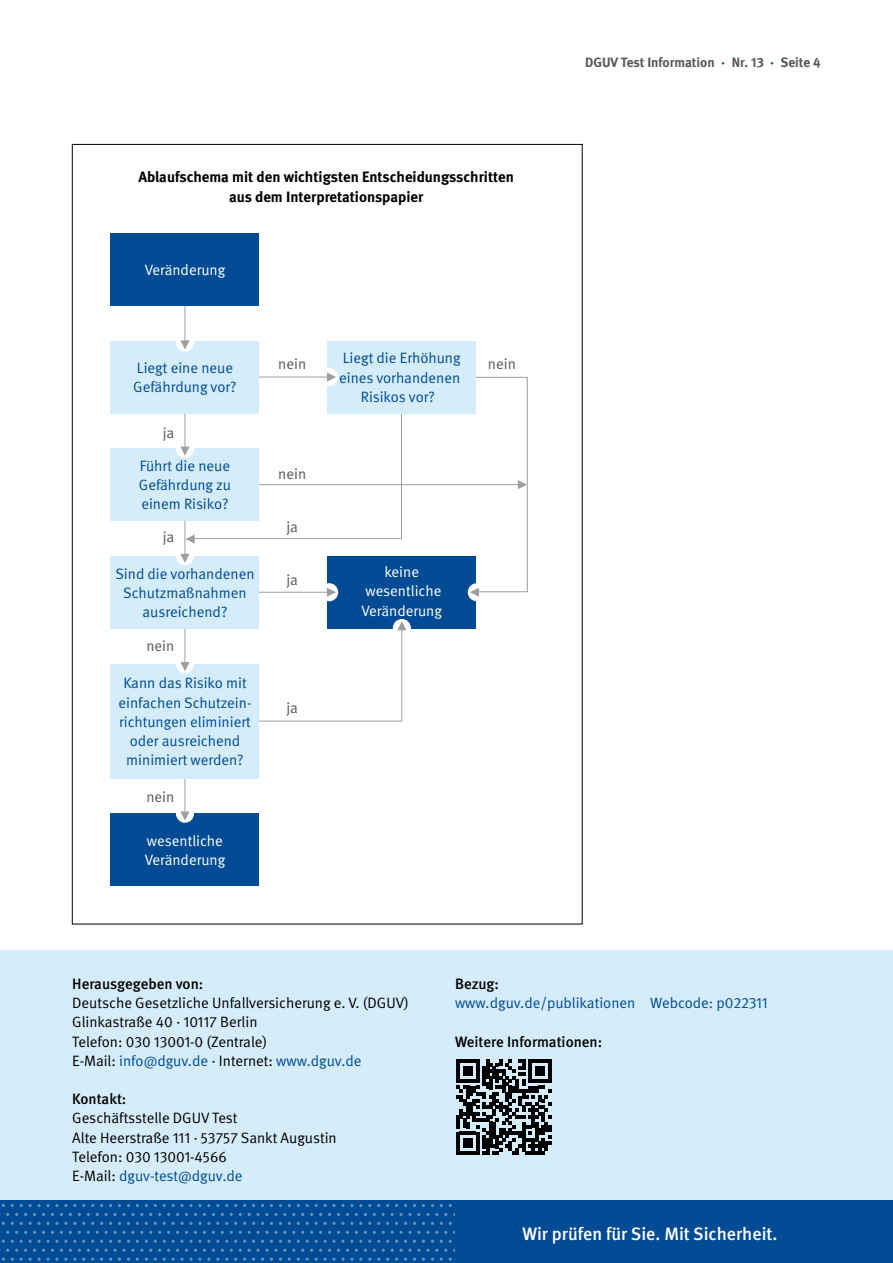
<style>
.page{position:relative;width:893px;height:1263px;background:#fff}
.page>*{position:absolute;margin:0;border:0;box-sizing:border-box;transform-origin:0 0}
.t1{font:500 18px "DGUV Meta";color:#fff}
.P_Grafik{font:15px/19.2px "DGUV Meta";color:#004b93;text-align:center}
.P_Copy_ohne_Abstand{font:15px/19.2px "DGUV Meta";color:#000}
.P_Copy{font:700 15px/19.2px "DGUV Meta";color:#000;text-align:center}
.P_Copy_ohne_Abstand-2{font:15px "DGUV Meta";color:#004b93}
.P_Grafik-2{font:15px/19.2px "DGUV Meta";color:#fff;text-align:center}
.P_Copy_ohne_Abstand-3{font:500 15px "DGUV Meta";color:#000}
.P_Copy-2{font:15px "DGUV Meta";color:#004b93}
.P_Grafik-3{font:15px "DGUV Meta";color:#58585a}
.t2{font:700 13.5px "DGUV Meta";color:#58585a}
.s1{color:#004b93}
.s2{color:#000}
</style>
<div class="page">
<div style="left:0;top:950px;width:893px;height:265px;background:#d5edfa"></div>
<div style="left:0;top:1200px;width:893px;height:63px;background:#004b93"></div>
<svg style="left:391px;top:1213px;width:38px;height:3px"></svg>
<svg style="left:248px;top:1213px;width:38px;height:3px"></svg>
<svg style="left:105px;top:1213px;width:38px;height:3px"></svg>
<svg style="left:391px;top:1231px;width:38px;height:3px"></svg>
<svg style="left:248px;top:1231px;width:38px;height:3px"></svg>
<svg style="left:105px;top:1231px;width:38px;height:3px"></svg>
<svg style="left:315px;top:1204px;width:38px;height:3px"></svg>
<svg style="left:172px;top:1204px;width:38px;height:3px"></svg>
<svg style="left:29px;top:1204px;width:38px;height:3px"></svg>
<svg style="left:315px;top:1222px;width:38px;height:3px"></svg>
<svg style="left:172px;top:1222px;width:38px;height:3px"></svg>
<svg style="left:29px;top:1222px;width:38px;height:3px"></svg>
<svg style="left:172px;top:1240px;width:283px;height:21px"></svg>
<svg style="left:0;top:1240px;width:170px;height:21px"></svg>
<svg style="left:456px;top:1059px;width:95px;height:95px"></svg>
<hr style="left:249px;top:484px;width:273px;height:1px;background:#9c9e9f">
<hr style="left:255px;top:721px;width:147px;height:1px;background:#9c9e9f">
<div style="left:327px;top:556px;width:149px;height:72px;background:#004b93"></div>
<div style="left:320px;top:583px;width:18px;height:18px;background:#fff;border-radius:50%"></div>
<svg style="left:327px;top:588px;width:9px;height:9px"></svg>
<hr style="left:258px;top:592px;width:73px;height:1px;background:#9c9e9f">
<div style="left:327px;top:341px;width:149px;height:72px;background:#d5edfa"></div>
<div style="left:320px;top:368px;width:18px;height:18px;background:#fff;border-radius:50%"></div>
<svg style="left:327px;top:372px;width:9px;height:10px"></svg>
<hr style="left:258px;top:377px;width:73px;height:1px;background:#9c9e9f">
<div style="left:111px;top:814px;width:148px;height:72px;background:#004b93"></div>
<div style="left:176px;top:805px;width:18px;height:18px;background:#fff;border-radius:50%"></div>
<svg style="left:180px;top:811px;width:10px;height:10px"></svg>
<hr style="left:185px;top:774px;width:1px;height:40px;background:#9c9e9f">
<div style="left:111px;top:664px;width:148px;height:114px;background:#d5edfa"></div>
<div style="left:176px;top:655px;width:18px;height:18px;background:#fff;border-radius:50%"></div>
<svg style="left:180px;top:662px;width:10px;height:9px"></svg>
<hr style="left:185px;top:622px;width:1px;height:41px;background:#9c9e9f">
<div style="left:111px;top:556px;width:148px;height:72px;background:#d5edfa"></div>
<div style="left:176px;top:547px;width:18px;height:18px;background:#fff;border-radius:50%"></div>
<svg style="left:180px;top:554px;width:10px;height:9px"></svg>
<hr style="left:185px;top:516px;width:1px;height:41px;background:#9c9e9f">
<div style="left:111px;top:448px;width:148px;height:73px;background:#d5edfa"></div>
<div style="left:176px;top:440px;width:18px;height:18px;background:#fff;border-radius:50%"></div>
<svg style="left:180px;top:413px;width:222px;height:131px"></svg>
<hr style="left:185px;top:410px;width:1px;height:40px;background:#9c9e9f">
<div style="left:111px;top:341px;width:148px;height:72px;background:#d5edfa"></div>
<div style="left:176px;top:333px;width:18px;height:19px;background:#fff;border-radius:50%"></div>
<svg style="left:180px;top:340px;width:10px;height:9px"></svg>
<hr style="left:185px;top:304px;width:1px;height:40px;background:#9c9e9f">
<div style="left:111px;top:233px;width:148px;height:73px;background:#004b93"></div>
<div style="left:393px;top:619px;width:18px;height:18px;background:#fff;border-radius:50%"></div>
<svg style="left:397px;top:621px;width:9px;height:9px"></svg>
<hr style="left:401px;top:627px;width:1px;height:94px;background:#9c9e9f">
<div style="left:468px;top:583px;width:18px;height:18px;background:#fff;border-radius:50%"></div>
<svg style="left:470px;top:377px;width:58px;height:220px"></svg>
<p class="P_Copy" style="left:138px;top:168px;width:377px">Ablaufschema mit den wichtigsten Entscheidungsschritten aus dem Interpretationspapier</p>
<p class="P_Grafik-2" style="left:145px;top:261px;width:82px">Veränderung</p>
<p class="P_Grafik" style="left:133px;top:359px;width:105px;text-align:left">Liegt eine neue<br>Gefährdung vor?</p>
<p class="P_Grafik-3" style="left:163px;top:424px;width:13px">ja</p>
<p class="P_Grafik" style="left:139px;top:457px;width:94px;text-align:justify">Führt die neue Gefährdung zu einem Risiko?</p>
<p class="P_Grafik-3" style="left:163px;top:528px;width:13px">ja</p>
<p class="P_Grafik" style="left:115px;top:564px;width:141px">Sind die vorhandenen<br>Schutzmaßnahmen ausreichend?</p>
<p class="P_Grafik-3" style="left:146px;top:637px;width:29px">nein</p>
<p class="P_Grafik" style="left:118px;top:674px;width:134px">Kann das Risiko mit einfachen Schutzein&shy;richtungen eliminiert oder ausreichend minimiert werden?</p>
<p class="P_Grafik-3" style="left:146px;top:788px;width:29px">nein</p>
<p class="P_Grafik-2" style="left:145px;top:832px;width:82px;text-align:left">wesentliche<br>Veränderung</p>
<p class="P_Grafik" style="left:339px;top:349px;width:123px">Liegt die Erhöhung eines vorhandenen<br>Risikos vor?</p>
<p class="P_Grafik-3" style="left:278px;top:356px;width:29px">nein</p>
<p class="P_Grafik-3" style="left:488px;top:356px;width:29px">nein</p>
<p class="P_Grafik-3" style="left:278px;top:465px;width:29px">nein</p>
<p class="P_Grafik-3" style="left:286px;top:518px;width:13px">ja</p>
<p class="P_Grafik-3" style="left:286px;top:571px;width:13px">ja</p>
<p class="P_Grafik-3" style="left:286px;top:699px;width:13px">ja</p>
<p class="P_Grafik-2" style="left:361px;top:563px;width:82px">keine wesentliche<br>Veränderung</p>
<p class="t2" style="left:585px;top:54px;width:237px">DGUV Test Information <span class="s1">·</span> Nr. 13 <span class="s1">·</span> Seite 4</p>
<p class="P_Copy_ohne_Abstand-3" style="left:72px;top:975px;width:133px">Herausgegeben von:</p>
<p class="P_Copy_ohne_Abstand" style="left:72px;top:994px;width:338px">Deutsche Gesetzliche Unfallversicherung e. V. (DGUV)<br>Glinkastraße 40 · 10117 Berlin</p>
<p class="P_Copy_ohne_Abstand" style="left:72px;top:1032px;width:197px">Telefon: 030 13001-0 (Zentrale)</p>
<p class="P_Copy_ohne_Abstand-2" style="left:72px;top:1052px;width:291px"><span class="s2">E-Mail:</span> info@dguv.de <span class="s2">· Internet:</span> www.dguv.de</p>
<p class="P_Copy_ohne_Abstand-3" style="left:72px;top:1090px;width:56px">Kontakt:</p>
<p class="P_Copy_ohne_Abstand" style="left:72px;top:1109px;width:167px">Geschäftsstelle DGUV Test</p>
<p class="P_Copy_ohne_Abstand" style="left:72px;top:1128px;width:266px">Alte Heerstraße 111 · 53757 Sankt Augustin</p>
<p class="P_Copy_ohne_Abstand" style="left:72px;top:1147px;width:156px">Telefon: 030 13001-4566</p>
<p class="P_Copy_ohne_Abstand-2" style="left:72px;top:1167px;width:172px"><span class="s2">E-Mail:</span> dguv-test@dguv.de</p>
<p class="P_Copy_ohne_Abstand-3" style="left:455px;top:975px;width:46px">Bezug:</p>
<p class="P_Copy-2" style="left:455px;top:994px;width:314px">www.dguv.de/publikationen Webcode: p022311</p>
<p class="P_Copy_ohne_Abstand-3" style="left:455px;top:1032px;width:149px">Weitere Informationen:</p>
<p class="t1" style="left:523px;top:1223px;width:257px">Wir prüfen für Sie. Mit Sicherheit.</p>
</div>
